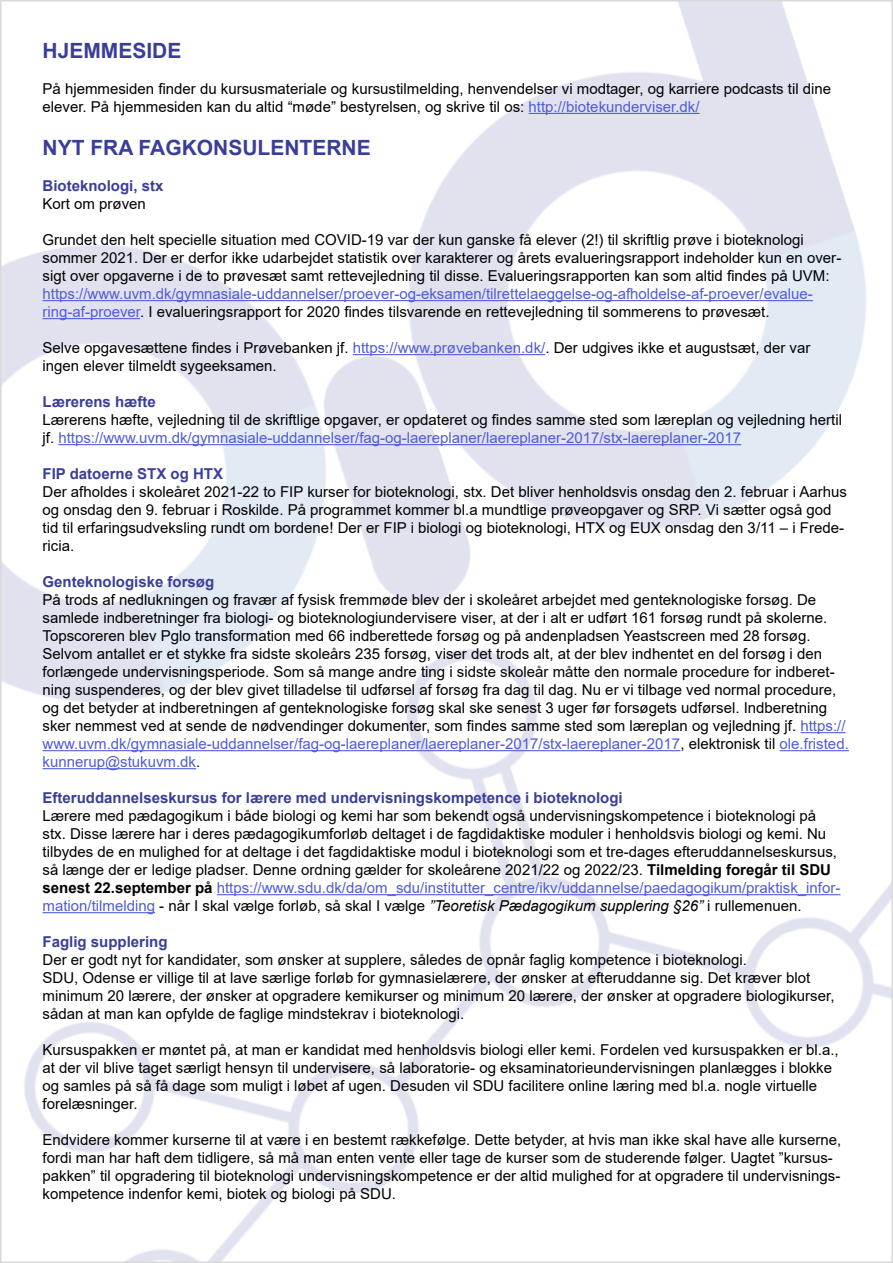
<style>
.page{position:relative;width:893px;height:1263px;background:#fff}
.page>*{position:absolute;margin:0;border:0;box-sizing:border-box;transform-origin:0 0}
.t1{font:700 21px "Arial";color:#3a3e98}
.t2{font:15px/18px "Arial";color:#000}
.t3{font:15px/18px "Arial";color:#4f5cd6}
.t4{font:700 15px "Arial";color:#3a3e98}
.s1{color:#4f5cd6}
.s2{color:#000}
.s3{font-weight:700}
.s4{font-style:italic}
</style>
<div class="page">
<img style="left:3px;top:3px;width:887px;height:1257px">
<hr style="left:529px;top:113px;width:171px;height:1px;background:#4f5cd6">
<hr style="left:43px;top:300px;width:770px;height:1px;background:#4f5cd6">
<hr style="left:43px;top:318px;width:97px;height:1px;background:#4f5cd6">
<hr style="left:353px;top:354px;width:192px;height:1px;background:#4f5cd6">
<hr style="left:58px;top:444px;width:683px;height:1px;background:#4f5cd6">
<hr style="left:800px;top:732px;width:45px;height:1px;background:#4f5cd6">
<hr style="left:43px;top:750px;width:637px;height:1px;background:#4f5cd6">
<hr style="left:780px;top:750px;width:69px;height:1px;background:#4f5cd6">
<hr style="left:43px;top:768px;width:153px;height:1px;background:#4f5cd6">
<hr style="left:217px;top:894px;width:623px;height:1px;background:#4f5cd6">
<hr style="left:43px;top:912px;width:112px;height:1px;background:#4f5cd6">
<h1 class="t1" style="left:43px;top:36px;width:140px">HJEMMESIDE</h1>
<p class="t2" style="left:43px;top:79px;width:790px">På hjemmesiden finder du kursusmateriale og kursustilmelding, henvendelser vi modtager, og karriere podcasts til dine elever. På hjemmesiden kan du altid “møde” bestyrelsen, og skrive til os: <span class="s1">http://biotekunderviser.dk/</span></p>
<h1 class="t1" style="left:43px;top:133px;width:330px">NYT FRA FAGKONSULENTERNE</h1>
<p class="t4" style="left:43px;top:175px;width:122px">Bioteknologi, stx</p>
<p class="t2" style="left:43px;top:195px;width:105px">Kort om prøven</p>
<p class="t2" style="left:43px;top:231px;width:800px">Grundet den helt specielle situation med COVID-19 var der kun ganske få elever (2!) til skriftlig prøve i bioteknologi sommer 2021. Der er derfor ikke udarbejdet statistik over karakterer og årets evalueringsrapport indeholder kun en over&shy;sigt over opgaverne i de to prøvesæt samt rettevejledning til disse. Evalueringsrapporten kan som altid findes på UVM:</p>
<p class="t3" style="left:43px;top:285px;width:772px">https://www.uvm.dk/gymnasiale-uddannelser/proever-og-eksamen/tilrettelaeggelse-og-afholdelse-af-proever/evalue&shy;ring-af-proever<span class="s2">. I evalueringsrapport for 2020 findes tilsvarende en rettevejledning til sommerens to prøvesæt.</span></p>
<p class="t2" style="left:43px;top:339px;width:769px">Selve opgavesættene findes i Prøvebanken jf. <span class="s1">https://www.prøvebanken.dk/</span>. Der udgives ikke et augustsæt, der var ingen elever tilmeldt sygeeksamen.</p>
<p class="t4" style="left:43px;top:391px;width:115px">Lærerens hæfte</p>
<p class="t2" style="left:43px;top:411px;width:801px">Lærerens hæfte, vejledning til de skriftlige opgaver, er opdateret og findes samme sted som læreplan og vejledning hertil jf. <span class="s1">https://www.uvm.dk/gymnasiale-uddannelser/fag-og-laereplaner/laereplaner-2017/stx-laereplaner-2017</span></p>
<p class="t4" style="left:43px;top:463px;width:182px">FIP datoerne STX og HTX</p>
<p class="t2" style="left:43px;top:483px;width:806px">Der afholdes i skoleåret 2021-22 to FIP kurser for bioteknologi, stx. Det bliver henholdsvis onsdag den 2. februar i Aarhus og onsdag den 9. februar i Roskilde. På programmet kommer bl.a mundtlige prøveopgaver og SRP. Vi sætter også god tid til erfaringsudveksling rundt om bordene! Der er FIP i biologi og bioteknologi, HTX og EUX onsdag den 3/11 – i Frede&shy;ricia.</p>
<p class="t4" style="left:43px;top:571px;width:173px">Genteknologiske forsøg</p>
<p class="t2" style="left:43px;top:591px;width:808px">På trods af nedlukningen og fravær af fysisk fremmøde blev der i skoleåret arbejdet med genteknologiske forsøg. De samlede indberetninger fra biologi- og bioteknologiundervisere viser, at der i alt er udført 161 forsøg rundt på skolerne.<br>Topscoreren blev Pglo transformation med 66 indberettede forsøg og på andenpladsen Yeastscreen med 28 forsøg.<br>Selvom antallet er et stykke fra sidste skoleårs 235 forsøg, viser det trods alt, at der blev indhentet en del forsøg i den forlængede undervisningsperiode. Som så mange andre ting i sidste skoleår måtte den normale procedure for indberet&shy;ning suspenderes, og der blev givet tilladelse til udførsel af forsøg fra dag til dag. Nu er vi tilbage ved normal procedure, og det betyder at indberetningen af genteknologiske forsøg skal ske senest 3 uger før forsøgets udførsel. Indberetning sker nemmest ved at sende de nødvendinger dokumenter, som findes samme sted som læreplan og vejledning jf. <span class="s1">https:// www.uvm.dk/gymnasiale-uddannelser/fag-og-laereplaner/laereplaner-2017/stx-laereplaner-2017</span>, elektronisk til <span class="s1">ole.fristed. kunnerup@stukuvm.dk</span>.</p>
<p class="t4" style="left:43px;top:787px;width:582px">Efteruddannelseskursus for lærere med undervisningskompetence i bioteknologi</p>
<p class="t2" style="left:43px;top:807px;width:799px">Lærere med pædagogikum i både biologi og kemi har som bekendt også undervisningskompetence i bioteknologi på stx. Disse lærere har i deres pædagogikumforløb deltaget i de fagdidaktiske moduler i henholdsvis biologi og kemi. Nu tilbydes de en mulighed for at deltage i det fagdidaktiske modul i bioteknologi som et tre-dages efteruddannelseskursus, så længe der er ledige pladser. Denne ordning gælder for skoleårene 2021/22 og 2022/23. <span class="s3">Tilmelding foregår til SDU senest 22.september på</span> <span class="s1">https://www.sdu.dk/da/om_sdu/institutter_centre/ikv/uddannelse/paedagogikum/praktisk_infor&shy;mation/tilmelding</span> - når I skal vælge forløb, så skal I vælge <span class="s4">”Teoretisk Pædagogikum supplering §26”</span> i rullemenuen.</p>
<p class="t4" style="left:43px;top:931px;width:127px">Faglig supplering</p>
<p class="t2" style="left:43px;top:951px;width:793px">Der er godt nyt for kandidater, som ønsker at supplere, således de opnår faglig kompetence i bioteknologi.<br>SDU, Odense er villige til at lave særlige forløb for gymnasielærere, der ønsker at efteruddanne sig. Det kræver blot minimum 20 lærere, der ønsker at opgradere kemikurser og minimum 20 lærere, der ønsker at opgradere biologikurser, sådan at man kan opfylde de faglige mindstekrav i bioteknologi.</p>
<p class="t2" style="left:43px;top:1041px;width:798px">Kursuspakken er møntet på, at man er kandidat med henholdsvis biologi eller kemi. Fordelen ved kursuspakken er bl.a., at der vil blive taget særligt hensyn til undervisere, så laboratorie- og eksaminatorieundervisningen planlægges i blokke og samles på så få dage som muligt i løbet af ugen. Desuden vil SDU facilitere online læring med bl.a. nogle virtuelle forelæsninger.</p>
<p class="t2" style="left:43px;top:1131px;width:800px">Endvidere kommer kurserne til at være i en bestemt rækkefølge. Dette betyder, at hvis man ikke skal have alle kurserne, fordi man har haft dem tidligere, så må man enten vente eller tage de kurser som de studerende følger. Uagtet ”kursus&shy;pakken” til opgradering til bioteknologi undervisningskompetence er der altid mulighed for at opgradere til undervisnings&shy;kompetence indenfor kemi, biotek og biologi på SDU.</p>
</div>
